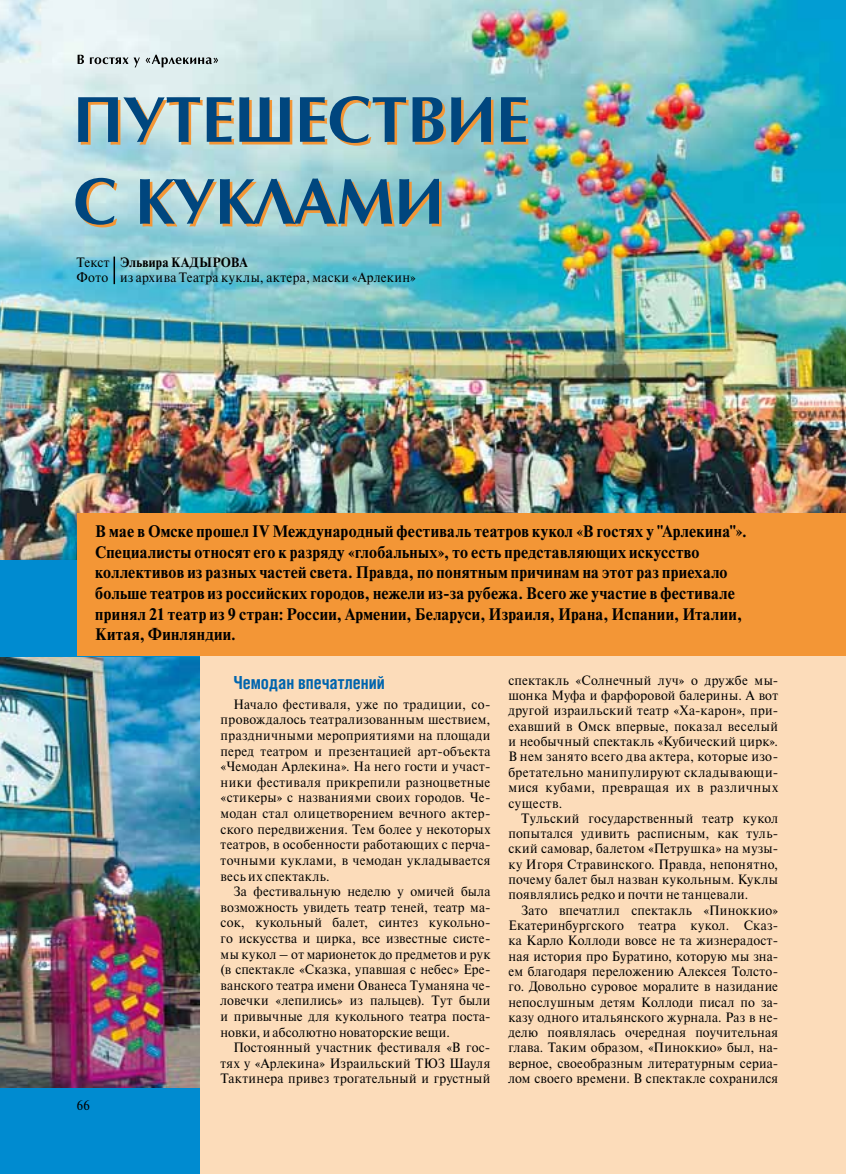
<style>
.page{position:relative;width:855px;height:1174px;background:#fff}
.page>*{position:absolute;margin:0;border:0;box-sizing:border-box;transform-origin:0 0}
.t1{font:700 18px "Helios Cond";color:#0065ae;scale:.95 1}
.t2{font:700 15.75px/20.7px "Newton C";letter-spacing:.02em;color:#000;scale:.95 1}
.t3{font:12.75px/15.3px "Newton C";letter-spacing:.03em;color:#000;text-align:justify;scale:.95 1}
.s1{font-weight:700}
</style>
<div class="page">
<div style="left:0;top:0;width:850px;height:1174px;background:#fcdcba"></div>
<div style="left:0;top:459px;width:200px;height:715px;background:#008bd0"></div>
<img style="left:0;top:0;width:846px;height:559px">
<svg style="left:75px;top:178px;width:366px;height:49px;background:#769ca7"></svg>
<svg style="left:78px;top:96px;width:450px;height:50px;background:#7799a4"></svg>
<div style="left:77px;top:513px;width:773px;height:143px;background:#f39636"></div>
<img style="left:0;top:657px;width:199px;height:430px">
<hr style="left:113px;top:256px;width:2px;height:28px;background:#000">
<svg style="left:78px;top:55px;width:140px;height:12px;background:#adb7b8"></svg>
<div style="left:846px;top:0;width:9px;height:1174px;background:#fff"></div>
<p class="t3" style="left:77px;top:255px;width:359px">Текст <span class="s1">Эльвира КАДЫРОВА<br></span>Фото из архива Театра куклы, актера, маски «Арлекин»</p>
<p class="t2" style="left:95px;top:521px;width:687px">В мае в Омске прошел IV Международный фестиваль театров кукол «В гостях у "Арлекина"».<br>Специалисты относят его к разряду «глобальных», то есть представляющих искусство коллективов из разных частей света. Правда, по понятным причинам на этот раз приехало больше театров из российских городов, нежели из-за рубежа. Всего же участие в фестивале принял 21 театр из 9 стран: России, Армении, Беларуси, Израиля, Ирана, Испании, Италии, Китая, Финляндии.</p>
<p class="t3" style="left:77px;top:1098px;width:15px">66</p>
<h1 class="t1" style="left:233px;top:672px;width:161px">Чемодан впечатлений</h1>
<p class="t3" style="left:221px;top:696px;width:285px;text-indent:13px">Начало фестиваля, уже по традиции, со&shy;провождалось театрализованным шествием, праздничными мероприятиями на площади перед театром и презентацией арт-объекта «Чемодан Арлекина». На него гости и участ&shy;ники фестиваля прикрепили разноцветные «стикеры» с названиями своих городов. Че&shy;модан стал олицетворением вечного актер&shy;ского передвижения. Тем более у некоторых театров, в особенности работающих с перча&shy;точными куклами, в чемодан укладывается весь их спектакль.</p>
<p class="t3" style="left:221px;top:883px;width:285px;text-indent:13px">За фестивальную неделю у омичей была возможность увидеть театр теней, театр ма&shy;сок, кукольный балет, синтез кукольно&shy;го искусства и цирка, все известные систе&shy;мы кукол – от марионеток до предметов и рук (в спектакле «Сказка, упавшая с небес» Ере&shy;ванского театра имени Ованеса Туманяна че&shy;ловечки «лепились» из пальцев). Тут были и привычные для кукольного театра поста&shy;новки, и абсолютно новаторские вещи.</p>
<p class="t3" style="left:221px;top:1039px;width:285px;text-indent:13px">Постоянный участник фестиваля «В гос&shy;тях у «Арлекина» Израильский ТЮЗ Шауля Тактинера привез трогательный и грустный</p>
<p class="t3" style="left:508px;top:672px;width:285px">спектакль «Солнечный луч» о дружбе мы&shy;шонка Муфа и фарфоровой балерины. А вот другой израильский театр «Ха-карон», при&shy;ехавший в Омск впервые, показал веселый и необычный спектакль «Кубический цирк».<br>В нем занято всего два актера, которые изо&shy;бретательно манипулируют складывающи&shy;мися кубами, превращая их в различных существ.</p>
<p class="t3" style="left:508px;top:810px;width:285px;text-indent:13px">Тульский государственный театр кукол попытался удивить расписным, как туль&shy;ский самовар, балетом «Петрушка» на музы&shy;ку Игоря Стравинского. Правда, непонятно, почему балет был назван кукольным. Куклы появлялись редко и почти не танцевали.</p>
<p class="t3" style="left:508px;top:902px;width:285px;text-indent:13px">Зато впечатлил спектакль «Пиноккио» Екатеринбургского театра кукол. Сказ&shy;ка Карло Коллоди вовсе не та жизнерадост&shy;ная история про Буратино, которую мы зна&shy;ем благодаря переложению Алексея Толсто&shy;го. Довольно суровое моралите в назидание непослушным детям Коллоди писал по за&shy;казу одного итальянского журнала. Раз в не&shy;делю появлялась очередная поучительная глава. Таким образом, «Пиноккио» был, на&shy;верное, своеобразным литературным сериа&shy;лом своего времени. В спектакле сохранился</p>
</div>
